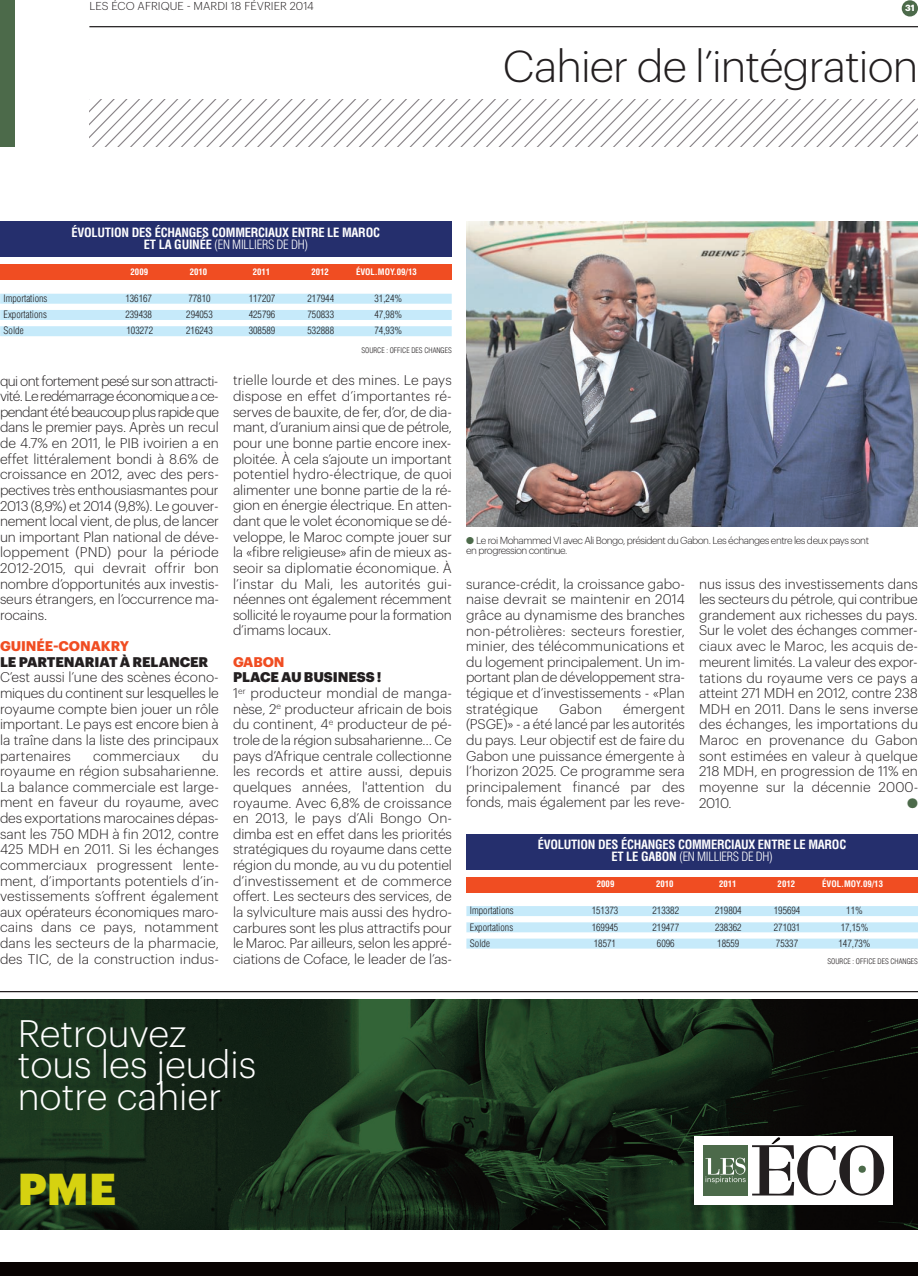
<style>
.page{position:relative;width:918px;height:1276px;background:#fff}
.page>*{position:absolute;margin:0;border:0;box-sizing:border-box;transform-origin:0 0}
.t1{font:300 43.75px "Graphik";letter-spacing:-.02em;color:#231f20}
.t2{font:900 43.75px "Graphik";color:#d6d210}
.t3{font:300 37.5px/31.6px "Graphik";color:#fff}
.t4{font:300 13.75px/15.6px "Graphik";letter-spacing:-.005em;color:#231f20;text-align:justify}
.t5{font:900 13.75px "Graphik";letter-spacing:-.005em;color:#231f20}
.t6{font:700 13.75px "Graphik";letter-spacing:-.005em;color:#f04d22}
.t7{font:13.75px "Zapf Dingbats";color:#4c6a4a}
.t8{font:700 condensed 12.5px/12.5px "Helvetica";letter-spacing:-.02em;color:#fff;text-align:center}
.t9{font:300 11.25px "Graphik";letter-spacing:.005em;color:#231f20}
.t10{font:300 condensed 10px "Helvetica";color:#231f20}
.t11{font:300 10px/10px "Graphik";letter-spacing:-.045em;color:#231f20}
.t12{font:700 condensed 8.75px "Helvetica";color:#fff}
.t13{font:700 8.75px "Graphik";color:#fff}
.t14{font:300 condensed 7.5px "Helvetica";color:#231f20}
.s1{font-weight:300}
.s2{font-weight:900}
.s3{color:#4c6a4a}
</style>
<div class="page">
<hr style="left:89px;top:26px;width:829px;height:1px;background:#231f20">
<div style="left:0;top:0;width:14px;height:147px;background:#4c6a4a"></div>
<img style="left:89px;top:100px;width:829px;height:47px">
<div style="left:901px;top:0;width:17px;height:17px;background:#4c6a4a;border-radius:50%"></div>
<div style="left:0;top:1262px;width:918px;height:14px;background:#080302"></div>
<img style="left:466px;top:222px;width:452px;height:305px">
<div style="left:0;top:294px;width:452px;height:10px;background:#c6eafa"></div>
<div style="left:0;top:310px;width:452px;height:10px;background:#c6eafa"></div>
<div style="left:0;top:326px;width:452px;height:10px;background:#c6eafa"></div>
<div style="left:0;top:222px;width:452px;height:35px;background:#252f6d"></div>
<div style="left:0;top:265px;width:452px;height:15px;background:#f04d22"></div>
<img style="left:0;top:999px;width:918px;height:230px">
<hr style="left:0;top:991px;width:918px;height:1px;background:#231f20">
<div style="left:694px;top:1136px;width:199px;height:68px;background:#fff"></div>
<svg style="left:752px;top:1137px;width:132px;height:58px"></svg>
<div style="left:703px;top:1145px;width:45px;height:50px;background:#4c6a4a"></div>
<svg style="left:705px;top:1157px;width:40px;height:26px"></svg>
<div style="left:466px;top:906px;width:452px;height:10px;background:#c6eafa"></div>
<div style="left:466px;top:922px;width:452px;height:10px;background:#c6eafa"></div>
<div style="left:466px;top:938px;width:452px;height:10px;background:#c6eafa"></div>
<div style="left:466px;top:834px;width:452px;height:35px;background:#252f6d"></div>
<div style="left:466px;top:877px;width:452px;height:15px;background:#f04d22"></div>
<p class="t9" style="left:89px;top:2px;width:226px">LES ÉCO AFRIQUE - MARDI 18 FÉVRIER 2014</p>
<p class="t13" style="left:905px;top:5px;width:11px">31</p>
<h1 class="t1" style="left:503px;top:49px;width:417px">Cahier de l’intégration</h1>
<p class="t8" style="left:72px;top:227px;width:310px">ÉVOLUTION DES ÉCHANGES COMMERCIAUX ENTRE LE MAROC<br>ET LA GUINÉE <span class="s1">(EN MILLIERS DE DH)</span></p>
<p class="t12" style="left:131px;top:268px;width:19px">2009</p>
<p class="t12" style="left:190px;top:268px;width:19px">2010</p>
<p class="t12" style="left:253px;top:268px;width:19px">2011</p>
<p class="t12" style="left:311px;top:268px;width:19px">2012</p>
<p class="t12" style="left:356px;top:268px;width:62px">ÉVOL.MOY.09/13</p>
<p class="t10" style="left:4px;top:294px;width:45px">Importations</p>
<p class="t10" style="left:125px;top:294px;width:28px">136167</p>
<p class="t10" style="left:188px;top:294px;width:24px">77810</p>
<p class="t10" style="left:249px;top:294px;width:28px">117207</p>
<p class="t10" style="left:307px;top:294px;width:28px">217944</p>
<p class="t10" style="left:374px;top:294px;width:29px">31,24%</p>
<p class="t10" style="left:4px;top:311px;width:45px">Exportations</p>
<p class="t10" style="left:125px;top:311px;width:28px">239438</p>
<p class="t10" style="left:186px;top:311px;width:28px">294053</p>
<p class="t10" style="left:249px;top:311px;width:28px">425796</p>
<p class="t10" style="left:307px;top:311px;width:28px">750833</p>
<p class="t10" style="left:374px;top:311px;width:29px">47,98%</p>
<p class="t10" style="left:4px;top:327px;width:21px">Solde</p>
<p class="t10" style="left:126px;top:327px;width:28px">103272</p>
<p class="t10" style="left:186px;top:327px;width:28px">216243</p>
<p class="t10" style="left:249px;top:327px;width:28px">308589</p>
<p class="t10" style="left:307px;top:327px;width:28px">532888</p>
<p class="t10" style="left:374px;top:327px;width:29px">74,93%</p>
<p class="t4" style="left:0;top:374px;width:221px">qui ont fortement pesé sur son attracti&shy;vité. Le redémarrage économique a ce&shy;pendant été beaucoup plus rapide que dans le premier pays. Après un recul de 4.7% en 2011, le PIB ivoirien a en effet littéralement bondi à 8.6% de croissance en 2012, avec des pers&shy;pectives très enthousiasmantes pour 2013 (8,9%) et 2014 (9,8%). Le gouver&shy;nement local vient, de plus, de lancer un important Plan national de déve&shy;loppement (PND) pour la période 2012-2015, qui devrait offrir bon nombre d’opportunités aux investis&shy;seurs étrangers, en l’occurrence ma&shy;rocains.</p>
<p class="t6" style="left:0;top:641px;width:131px">GUINÉE-CONAKRY</p>
<p class="t5" style="left:0;top:657px;width:210px">LE PARTENARIAT À RELANCER</p>
<p class="t4" style="left:0;top:670px;width:220px">C’est aussi l’une des scènes écono&shy;miques du continent sur lesquelles le royaume compte bien jouer un rôle important. Le pays est encore bien à la traîne dans la liste des principaux partenaires</p>
<p class="t4" style="left:0;top:748px;width:220px;text-indent:202px">du royaume en région subsaharienne.<br>La balance commerciale est large&shy;ment en faveur du royaume, avec des exportations marocaines dépas&shy;sant les 750 MDH à fin 2012, contre 425 MDH en 2011. Si les échanges commerciaux progressent lente&shy;ment, d’importants potentiels d’in&shy;vestissements s’offrent également aux opérateurs économiques maro&shy;cains dans ce pays, notamment dans les secteurs de la pharmacie, des TIC, de la construction indus-</p>
<p class="t4" style="left:93px;top:748px;width:89px">commerciaux</p>
<p class="t14" style="left:361px;top:347px;width:92px">SOURCE : OFFICE DES CHANGES</p>
<p class="t4" style="left:233px;top:373px;width:221px">trielle lourde et des mines. Le pays dispose en effet d’importantes ré&shy;serves de bauxite, de fer, d’or, de dia&shy;mant, d’uranium ainsi que de pétrole, pour une bonne partie encore inex&shy;ploitée. À cela s’ajoute un important potentiel hydro-électrique, de quoi alimenter une bonne partie de la ré&shy;gion en énergie électrique. En atten&shy;dant que le volet économique se dé&shy;veloppe, le Maroc compte jouer sur la «fibre religieuse» afin de mieux as&shy;seoir sa diplomatie économique. À l’instar du Mali, les autorités gui&shy;néennes ont également récemment sollicité le royaume pour la formation d’imams locaux.</p>
<p class="t6" style="left:233px;top:657px;width:53px">GABON</p>
<p class="t4" style="left:233px;top:670px;width:221px;text-align:left"><span class="s2">PLACE AU BUSINESS !<br></span>1<sup>er</sup> producteur mondial de manga&shy;nèse, 2<sup>e</sup> producteur africain de bois du continent, 4<sup>e</sup> producteur de pé&shy;trole de la région subsaharienne… Ce pays d’Afrique centrale collectionne les records et attire aussi, depuis quelques années, l'attention du royaume. Avec 6,8% de croissance en 2013, le pays d’Ali Bongo On&shy;dimba est en effet dans les priorités stratégiques du royaume dans cette région du monde, au vu du potentiel d’investissement et de commerce offert. Les secteurs des services, de la sylviculture mais aussi des hydro&shy;carbures sont les plus attractifs pour le Maroc. Par ailleurs, selon les appré&shy;ciations de Coface, le leader de l’as-</p>
<p class="t11" style="left:466px;top:536px;width:404px"><span class="s3">●</span> Le roi Mohammed VI avec Ali Bongo, président du Gabon. Les échanges entre les deux pays sont en progression continue.</p>
<p class="t4" style="left:466px;top:577px;width:221px">surance-crédit, la croissance gabo&shy;naise devrait se maintenir en 2014 grâce au dynamisme des branches non-pétrolières: secteurs forestier, minier, des télécommunications et du logement principalement. Un im&shy;portant plan de développement stra&shy;tégique et d’investissements - «Plan stratégique</p>
<p class="t4" style="left:559px;top:702px;width:44px">Gabon</p>
<p class="t4" style="left:466px;top:702px;width:220px;text-indent:157px">émergent (PSGE)» - a été lancé par les autorités du pays. Leur objectif est de faire du Gabon une puissance émergente à l’horizon 2025. Ce programme sera principalement financé par des fonds, mais également par les reve-</p>
<p class="t4" style="left:699px;top:577px;width:221px">nus issus des investissements dans les secteurs du pétrole, qui contribue grandement aux richesses du pays.<br>Sur le volet des échanges commer&shy;ciaux avec le Maroc, les acquis de&shy;meurent limités. La valeur des expor&shy;tations du royaume vers ce pays a atteint 271 MDH en 2012, contre 238<br>MDH en 2011. Dans le sens inverse des échanges, les importations du Maroc en provenance du Gabon sont estimées en valeur à quelque 218 MDH, en progression de 11% en moyenne sur la décennie 2000- 2010.</p>
<p class="t7" style="left:907px;top:796px;width:12px">●</p>
<p class="t8" style="left:538px;top:839px;width:310px">ÉVOLUTION DES ÉCHANGES COMMERCIAUX ENTRE LE MAROC<br>ET LE GABON <span class="s1">(EN MILLIERS DE DH)</span></p>
<p class="t12" style="left:597px;top:880px;width:19px">2009</p>
<p class="t12" style="left:656px;top:880px;width:19px">2010</p>
<p class="t12" style="left:719px;top:880px;width:19px">2011</p>
<p class="t12" style="left:777px;top:880px;width:19px">2012</p>
<p class="t12" style="left:822px;top:880px;width:62px">ÉVOL.MOY.09/13</p>
<p class="t10" style="left:470px;top:907px;width:45px">Importations</p>
<p class="t10" style="left:591px;top:907px;width:28px">151373</p>
<p class="t10" style="left:652px;top:907px;width:28px">213382</p>
<p class="t10" style="left:715px;top:907px;width:28px">219804</p>
<p class="t10" style="left:774px;top:907px;width:28px">195694</p>
<p class="t10" style="left:846px;top:907px;width:18px">11%</p>
<p class="t10" style="left:470px;top:923px;width:45px">Exportations</p>
<p class="t10" style="left:591px;top:923px;width:28px">169945</p>
<p class="t10" style="left:652px;top:923px;width:28px">219477</p>
<p class="t10" style="left:715px;top:923px;width:28px">238362</p>
<p class="t10" style="left:774px;top:923px;width:28px">271031</p>
<p class="t10" style="left:840px;top:923px;width:29px">17,15%</p>
<p class="t10" style="left:470px;top:939px;width:21px">Solde</p>
<p class="t10" style="left:594px;top:939px;width:24px">18571</p>
<p class="t10" style="left:657px;top:939px;width:19px">6096</p>
<p class="t10" style="left:717px;top:939px;width:24px">18559</p>
<p class="t10" style="left:776px;top:939px;width:24px">75337</p>
<p class="t10" style="left:838px;top:939px;width:34px">147,73%</p>
<p class="t14" style="left:827px;top:958px;width:92px">SOURCE : OFFICE DES CHANGES</p>
<h2 class="t3" style="left:18px;top:1020px;width:240px">Retrouvez tous les jeudis notre cahier</h2>
<h1 class="t2" style="left:18px;top:1173px;width:100px">PME</h1>
</div>
